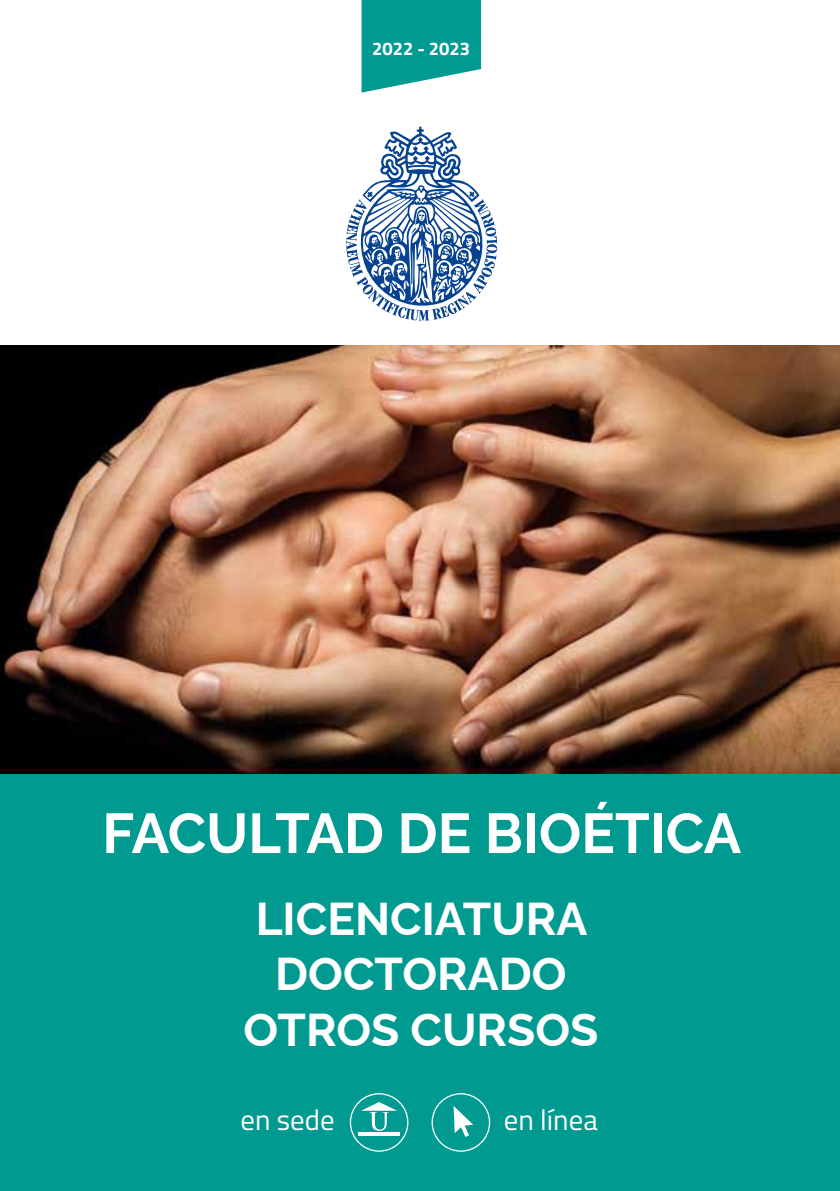
<style>
.page{position:relative;width:840px;height:1191px;background:#fff}
.page>*{position:absolute;margin:0;border:0;box-sizing:border-box;transform-origin:0 0}
.t1{font:700 56px "Raleway";color:#fff}
.t2{font:700 46px/55.2px "Raleway";color:#fff;text-align:center}
.t3{font:28.8px "Titillium";color:#fff}
.t4{font:700 18.4px "Titillium";color:#fff}
</style>
<div class="page">
<img style="left:0;top:346px;width:839px;height:428px">
<div style="left:0;top:774px;width:839px;height:417px;background:#009a91"></div>
<svg style="left:361px;top:0;width:120px;height:93px;background:#23a7a0"></svg>
<svg style="left:346px;top:126px;width:151px;height:195px"></svg>
<svg style="left:349px;top:1093px;width:59px;height:58px;background:#25a8a1"></svg>
<hr style="left:358px;top:1132px;width:42px;height:3px;background:#fff">
<svg style="left:361px;top:1102px;width:36px;height:28px"></svg>
<div style="left:431px;top:1093px;width:59px;height:58px;background:#009a91;border:1px solid #fff;border-radius:50%"></div>
<svg style="left:453px;top:1106px;width:20px;height:31px"></svg>
<p class="t4" style="left:372px;top:35px;width:99px">2022 - 2023</p>
<p class="t1" style="left:102px;top:788px;width:640px">FACULTAD DE BIOÉTICA</p>
<p class="t2" style="left:243px;top:886px;width:356px">LICENCIATURA<br>DOCTORADO<br>OTROS CURSOS</p>
<p class="t3" style="left:240px;top:1098px;width:96px">en sede</p>
<p class="t3" style="left:503px;top:1098px;width:95px">en línea</p>
</div>
